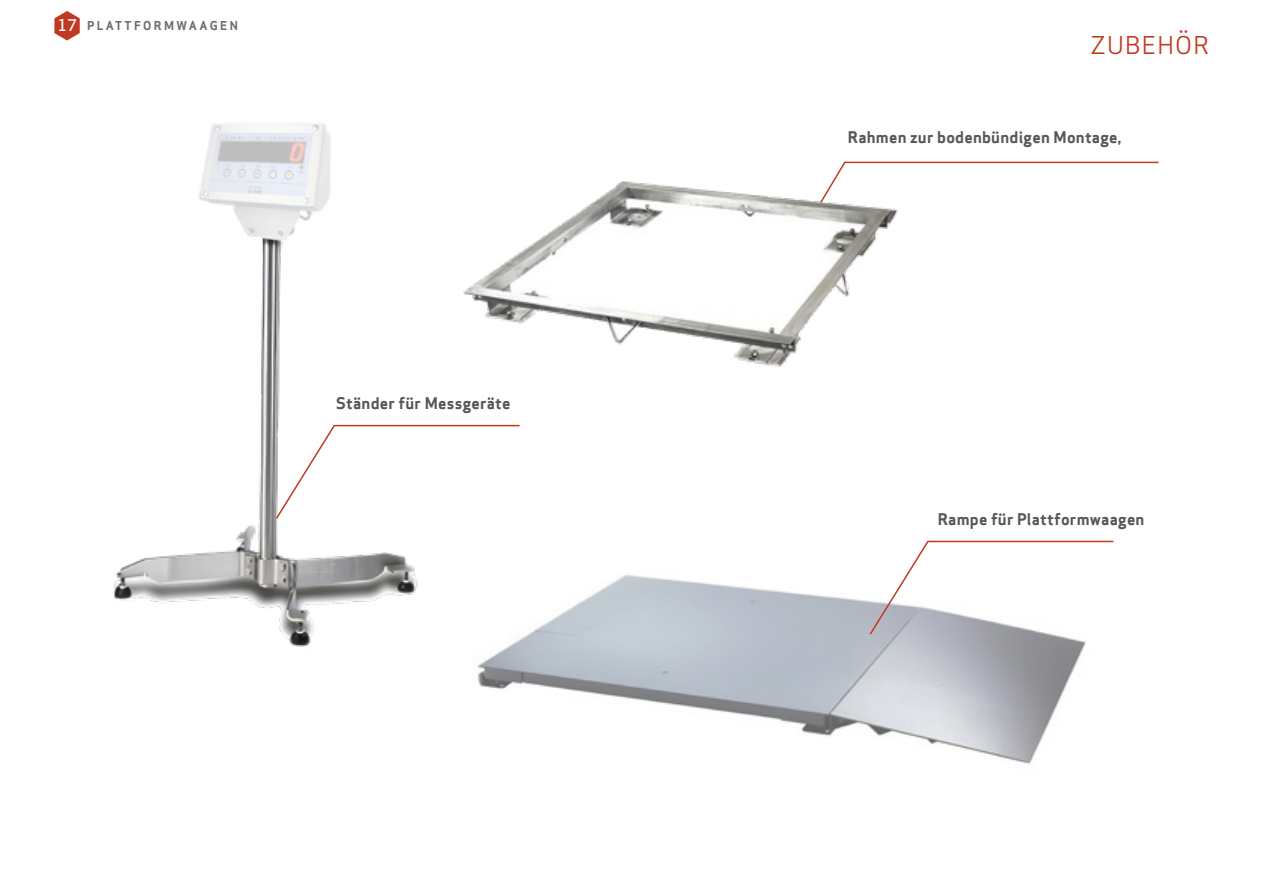
<style>
.page{position:relative;width:1263px;height:893px;background:#fff}
.page>*{position:absolute;margin:0;border:0;box-sizing:border-box;transform-origin:0 0}
._2_nagluwek-strona{font:24px "Apex Sans";letter-spacing:.05em;color:#bf3a22}
.texty-bez-justowania{font:700 15.75px "Apex Sans";letter-spacing:.015em;color:#575756}
.t1{font:500 15.75px "Apex Sans";color:#fff}
.nagluwek_kopia{font:700 12px "Apex Sans";letter-spacing:.2em;color:#706f6f}
</style>
<div class="page">
<svg style="left:54px;top:11px;width:26px;height:30px"></svg>
<img style="left:114px;top:124px;width:304px;height:523px">
<img style="left:477px;top:575px;width:609px;height:189px">
<img style="left:463px;top:181px;width:435px;height:186px">
<svg style="left:274px;top:424px;width:246px;height:96px"></svg>
<svg style="left:868px;top:540px;width:246px;height:96px"></svg>
<svg style="left:819px;top:161px;width:340px;height:44px"></svg>
<p class="t1" style="left:58px;top:11px;width:21px">17</p>
<p class="nagluwek_kopia" style="left:87px;top:18px;width:152px">PLATTFORMWAAGEN</p>
<p class="texty-bez-justowania" style="left:336px;top:393px;width:176px">Ständer für Messgeräte</p>
<p class="_2_nagluwek-strona" style="left:1090px;top:26px;width:120px">ZUBEHÖR</p>
<p class="texty-bez-justowania" style="left:848px;top:127px;width:275px">Rahmen zur bodenbündigen Montage,</p>
<p class="texty-bez-justowania" style="left:938px;top:509px;width:208px">Rampe für Plattformwaagen</p>
</div>
